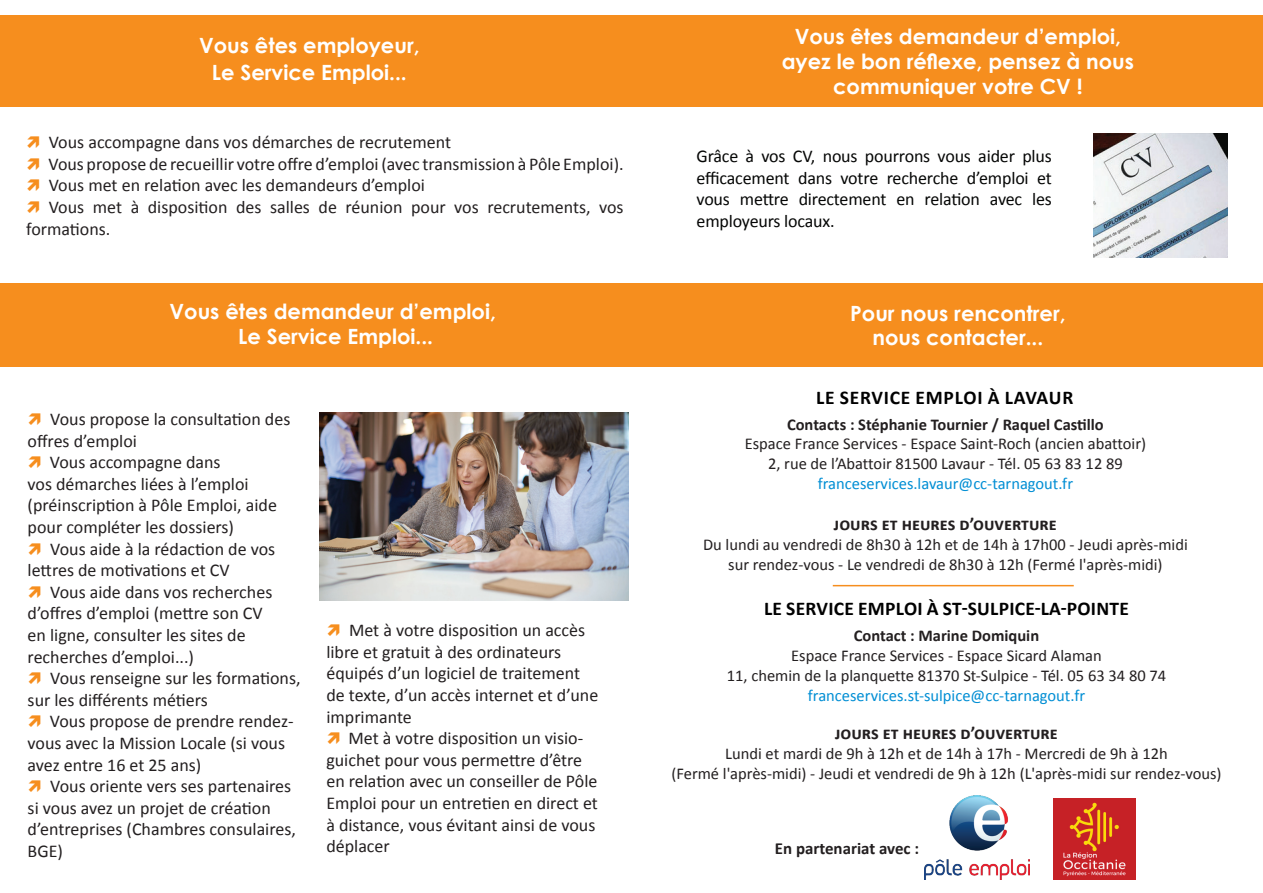
<style>
.page{position:relative;width:1263px;height:893px;background:#fff}
.page>*{position:absolute;margin:0;border:0;box-sizing:border-box;transform-origin:0 0}
.t1{font:700 21px/25.2px "Century Gothic";color:#fff;text-align:center}
.t2{font:700 19.5px "Calibri";letter-spacing:.015em;color:#000}
.t3{font:700 19.5px "Calibri";letter-spacing:.04em;color:#000}
.t4{font:18px/21.6px "Calibri";color:#231f20}
.t5{font:18px/21.6px "Calibri";letter-spacing:-.01em;color:#050605;text-align:justify}
.t6{font:700 18px "Calibri";color:#231f20}
.t7{font:700 16.95px "Calibri";color:#231f20}
.t8{font:16.5px/19.8px "Calibri";color:#231f20;text-align:center}
.t9{font:16.5px "Calibri";color:#008ed4}
.t10{font:700 16.5px "Calibri";color:#231f20}
</style>
<div class="page">
<div style="left:0;top:15px;width:1263px;height:91px;background:#f68e1e"></div>
<div style="left:0;top:283px;width:1263px;height:84px;background:#f68e1e"></div>
<img style="left:320px;top:412px;width:308px;height:188px">
<img style="left:1093px;top:133px;width:134px;height:125px">
<hr style="left:833px;top:585px;width:241px;height:1px;background:#f68e1e">
<img style="left:924px;top:796px;width:105px;height:84px">
<img style="left:1053px;top:798px;width:82px;height:82px">
<p class="t1" style="left:199px;top:31px;width:222px;line-height:26.7px">Vous êtes employeur,<br>Le Service Emploi...</p>
<p class="t4" style="left:49px;top:131px;width:404px">Vous accompagne dans vos démarches de recrutement</p>
<p class="t4" style="left:49px;top:153px;width:577px">Vous propose de recueillir votre offre d’emploi (avec transmission à Pôle Emploi).</p>
<p class="t4" style="left:49px;top:175px;width:378px">Vous met en relation avec les demandeurs d’emploi</p>
<p class="t4" style="left:49px;top:196px;width:576px">Vous met à disposition des salles de réunion pour vos recrutements, vos</p>
<p class="t4" style="left:26px;top:218px;width:86px">formations.</p>
<p class="t1" style="left:170px;top:297px;width:328px">Vous êtes demandeur d’emploi,<br>Le Service Emploi...</p>
<p class="t4" style="left:50px;top:408px;width:242px">Vous propose la consultation des</p>
<p class="t4" style="left:28px;top:430px;width:111px">offres d’emploi</p>
<p class="t4" style="left:50px;top:451px;width:172px">Vous accompagne dans</p>
<p class="t4" style="left:28px;top:473px;width:222px">vos démarches liées à l’emploi</p>
<p class="t4" style="left:28px;top:495px;width:251px">(préinscription à Pôle Emploi, aide</p>
<p class="t4" style="left:28px;top:516px;width:208px">pour compléter les dossiers)</p>
<p class="t4" style="left:50px;top:538px;width:226px">Vous aide à la rédaction de vos</p>
<p class="t4" style="left:28px;top:559px;width:204px">lettres de motivations et CV</p>
<p class="t4" style="left:50px;top:581px;width:224px">Vous aide dans vos recherches</p>
<p class="t4" style="left:28px;top:603px;width:237px">d’offres d’emploi (mettre son CV</p>
<p class="t4" style="left:28px;top:624px;width:220px">en ligne, consulter les sites de</p>
<p class="t4" style="left:28px;top:646px;width:168px">recherches d’emploi...)</p>
<p class="t4" style="left:50px;top:667px;width:252px">Vous renseigne sur les formations,</p>
<p class="t4" style="left:28px;top:689px;width:182px">sur les différents métiers</p>
<p class="t4" style="left:50px;top:711px;width:245px">Vous propose de prendre rendez-</p>
<p class="t4" style="left:28px;top:732px;width:259px">vous avec la Mission Locale (si vous</p>
<p class="t4" style="left:28px;top:754px;width:175px">avez entre 16 et 25 ans)</p>
<p class="t4" style="left:50px;top:775px;width:243px">Vous oriente vers ses partenaires</p>
<p class="t4" style="left:28px;top:797px;width:245px">si vous avez un projet de création</p>
<p class="t4" style="left:28px;top:819px;width:270px">d’entreprises (Chambres consulaires,</p>
<p class="t4" style="left:28px;top:840px;width:37px">BGE)</p>
<p class="t4" style="left:326px;top:619px;width:273px;text-indent:23px">Met à votre disposition un accès libre et gratuit à des ordinateurs équipés d’un logiciel de traitement de texte, d’un accès internet et d’une imprimante</p>
<p class="t4" style="left:326px;top:727px;width:273px;text-indent:22px">Met à votre disposition un visio&shy;guichet pour vous permettre d’être en relation avec un conseiller de Pôle<br>Emploi pour un entretien en direct et à distance, vous évitant ainsi de vous déplacer</p>
<p class="t1" style="left:782px;top:23px;width:354px">Vous êtes demandeur d’emploi, ayez le bon réflexe, pensez à nous communiquer votre CV !</p>
<p class="t5" style="left:696px;top:146px;width:357px">Grâce à vos CV, nous pourrons vous aider plus efficacement dans votre recherche d’emploi et vous mettre directement en relation avec les employeurs locaux.</p>
<p class="t1" style="left:850px;top:300px;width:217px;line-height:24px">Pour nous rencontrer, nous contacter...</p>
<p class="t3" style="left:816px;top:385px;width:259px">LE SERVICE EMPLOI À LAVAUR</p>
<p class="t10" style="left:787px;top:414px;width:318px">Contacts : Stéphanie Tournier / Raquel Castillo</p>
<p class="t8" style="left:745px;top:434px;width:403px">Espace France Services - Espace Saint-Roch (ancien abattoir)<br>2, rue de l’Abattoir 81500 Lavaur - Tél. 05 63 83 12 89</p>
<p class="t9" style="left:818px;top:473px;width:257px">franceservices.lavaur@cc-tarnagout.fr</p>
<p class="t6" style="left:834px;top:513px;width:224px">jours et heures d’ouverture</p>
<p class="t8" style="left:703px;top:535px;width:486px">Du lundi au vendredi de 8h30 à 12h et de 14h à 17h00 - Jeudi après-midi sur rendez-vous - Le vendredi de 8h30 à 12h (Fermé l'après-midi)</p>
<p class="t2" style="left:764px;top:596px;width:366px">LE SERVICE EMPLOI À ST-SULPICE-LA-POINTE</p>
<p class="t10" style="left:854px;top:625px;width:187px">Contact : Marine Domiquin</p>
<p class="t8" style="left:727px;top:646px;width:441px">Espace France Services - Espace Sicard Alaman<br>11, chemin de la planquette 81370 St-Sulpice - Tél. 05 63 34 80 74</p>
<p class="t9" style="left:808px;top:685px;width:279px">franceservices.st-sulpice@cc-tarnagout.fr</p>
<p class="t6" style="left:835px;top:722px;width:224px">jours et heures d’ouverture</p>
<p class="t8" style="left:671px;top:744px;width:552px">Lundi et mardi de 9h à 12h et de 14h à 17h - Mercredi de 9h à 12h<br>(Fermé l'après-midi) - Jeudi et vendredi de 9h à 12h (L'après-midi sur rendez-vous)</p>
<p class="t7" style="left:775px;top:838px;width:146px">En partenariat avec :</p>
</div>
